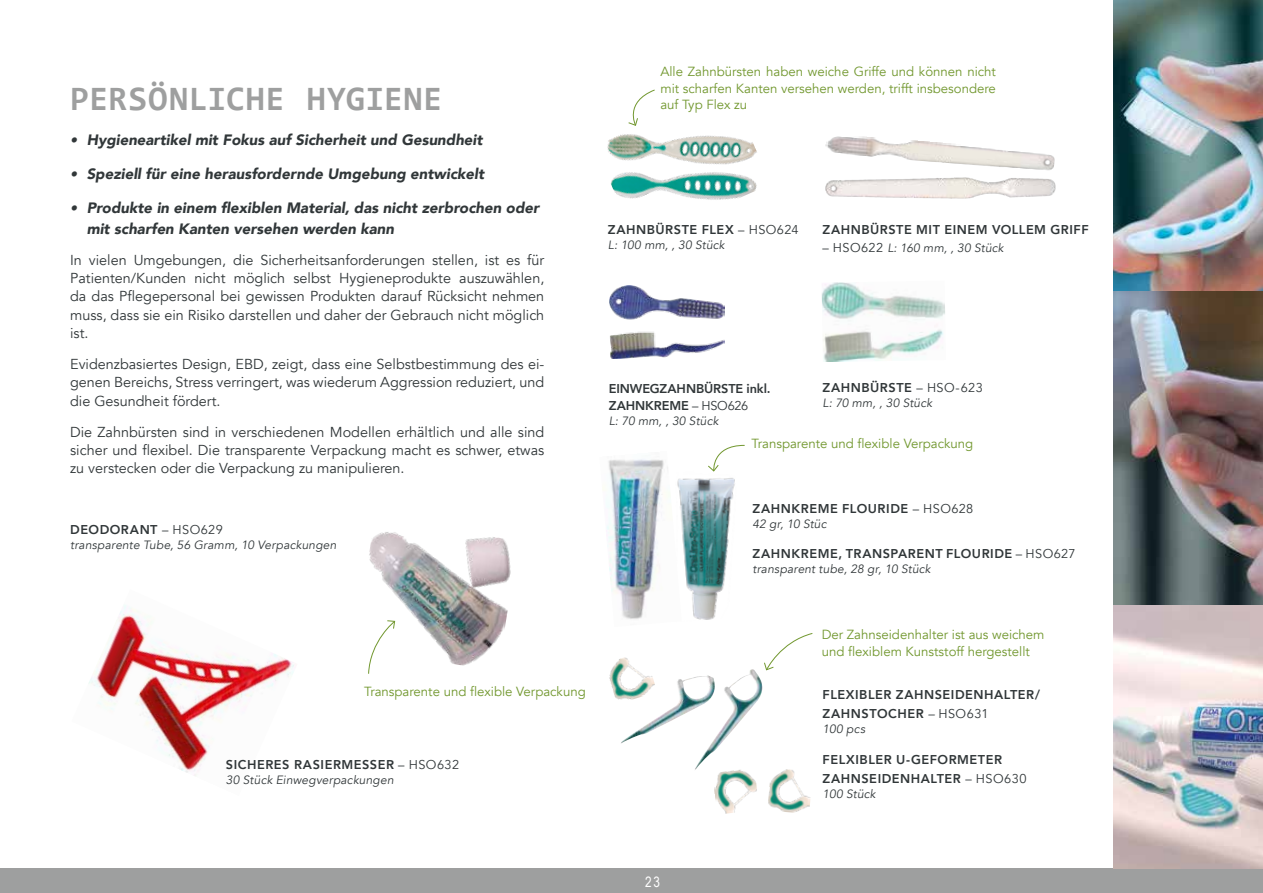
<style>
.page{position:relative;width:1263px;height:893px;background:#fff}
.page>*{position:absolute;margin:0;border:0;box-sizing:border-box;transform-origin:0 0}
.t1{font:700 34.5px "Consolas";letter-spacing:.02em;color:#9e9f9f}
.t2{font:italic 900 15px/21px "Avenir";color:#313739}
.t3{font:14.4px/18.3px "Avenir";color:#313739;text-align:justify}
.t4{font:14.4px "Arial Narrow";color:#fff}
.t5{font:13.2px/16.6px "Avenir";color:#71972e;text-align:justify}
.t6{font:800 12.75px/18.9px "Avenir";letter-spacing:.04em;color:#313739}
.t7{font:800 12.75px/17.7px "Avenir";letter-spacing:-.01em;color:#313739}
.t8{font:italic 12px "Avenir";letter-spacing:.015em;color:#313739}
.s1{font-weight:800;font-size:14.4px}
.s2{font-weight:400}
.s3{font-style:normal;font-size:12.75px}
.s4{font-weight:400;font-style:italic}
</style>
<div class="page">
<img style="left:609px;top:286px;width:116px;height:72px">
<img style="left:821px;top:282px;width:124px;height:80px">
<img style="left:607px;top:134px;width:150px;height:66px">
<div style="left:0;top:868px;width:1263px;height:25px;background:#9e9f9f"></div>
<img style="left:682px;top:478px;width:53px;height:142px">
<img style="left:603px;top:459px;width:79px;height:160px">
<img style="left:695px;top:669px;width:67px;height:101px">
<img style="left:621px;top:675px;width:94px;height:69px">
<img style="left:768px;top:769px;width:43px;height:44px">
<img style="left:609px;top:657px;width:48px;height:47px">
<img style="left:712px;top:768px;width:47px;height:46px">
<img style="left:369px;top:532px;width:142px;height:134px">
<img style="left:88px;top:605px;width:206px;height:171px">
<img style="left:1113px;top:0;width:150px;height:291px">
<img style="left:1113px;top:291px;width:150px;height:314px">
<img style="left:1113px;top:605px;width:150px;height:263px">
<img style="left:825px;top:178px;width:230px;height:21px">
<img style="left:825px;top:136px;width:230px;height:35px">
<svg style="left:764px;top:633px;width:49px;height:38px"></svg>
<svg style="left:708px;top:444px;width:37px;height:28px"></svg>
<svg style="left:628px;top:89px;width:27px;height:37px"></svg>
<svg style="left:368px;top:620px;width:28px;height:54px"></svg>
<h1 class="t1" style="left:70px;top:77px;width:374px">PERSÖNLICHE HYGIENE</h1>
<p class="t2" style="left:70px;top:129px;width:414px"><span class="s1">•</span> Hygieneartikel mit Fokus auf Sicherheit und Gesundheit</p>
<p class="t2" style="left:70px;top:163px;width:416px"><span class="s1">•</span> Speziell für eine herausfordernde Umgebung entwickelt</p>
<p class="t2" style="left:87px;top:197px;width:454px;text-indent:-16px"><span class="s1">•</span> Produkte in einem flexiblen Material, das nicht zerbrochen oder mit scharfen Kanten versehen werden kann</p>
<p class="t3" style="left:70px;top:251px;width:476px">In vielen Umgebungen, die Sicherheitsanforderungen stellen, ist es für Patienten/Kunden nicht möglich selbst Hygieneprodukte auszuwählen, da das Pflegepersonal bei gewissen Produkten darauf Rücksicht nehmen muss, dass sie ein Risiko darstellen und daher der Gebrauch nicht möglich ist.</p>
<p class="t3" style="left:70px;top:355px;width:476px">Evidenzbasiertes Design, EBD, zeigt, dass eine Selbstbestimmung des ei&shy;genen Bereichs, Stress verringert, was wiederum Aggression reduziert, und die Gesundheit fördert.</p>
<p class="t3" style="left:70px;top:423px;width:476px">Die Zahnbürsten sind in verschiedenen Modellen erhältlich und alle sind sicher und flexibel. Die transparente Verpackung macht es schwer, etwas zu verstecken oder die Verpackung zu manipulieren.</p>
<p class="t6" style="left:70px;top:520px;width:154px">DEODORANT <span class="s2">– HSO629</span></p>
<p class="t8" style="left:70px;top:538px;width:268px">transparente Tube, 56 Gramm, 10 Verpackungen</p>
<p class="t5" style="left:364px;top:684px;width:223px">Transparente und flexible Verpackung</p>
<p class="t6" style="left:226px;top:756px;width:235px">SICHERES RASIERMESSER <span class="s2">– HSO632</span></p>
<p class="t8" style="left:226px;top:773px;width:169px">30 Stück Einwegverpackungen</p>
<p class="t5" style="left:660px;top:63px;width:337px">Alle Zahnbürsten haben weiche Griffe und können nicht mit scharfen Kanten versehen werden, trifft insbesondere auf Typ Flex zu</p>
<p class="t6" style="left:608px;top:221px;width:192px">ZAHNBÜRSTE FLEX <span class="s2">– HSO624</span></p>
<p class="t8" style="left:608px;top:238px;width:118px">L: 100 mm, , 30 Stück</p>
<p class="t6" style="left:822px;top:220px;width:268px">ZAHNBÜRSTE MIT EINEM VOLLEM GRIFF</p>
<p class="t8" style="left:822px;top:241px;width:183px"><span class="s3">– HSO622</span> L: 160 mm, , 30 Stück</p>
<p class="t7" style="left:609px;top:379px;width:163px">EINWEGZAHNBÜRSTE inkl.<br>ZAHNKREME <span class="s2">– HSO626</span></p>
<p class="t8" style="left:609px;top:414px;width:111px">L: 70 mm, , 30 Stück</p>
<p class="t6" style="left:822px;top:378px;width:162px">ZAHNBÜRSTE <span class="s2">– HSO-623</span></p>
<p class="t8" style="left:822px;top:396px;width:111px">L: 70 mm, , 30 Stück</p>
<p class="t5" style="left:751px;top:436px;width:223px">Transparente und flexible Verpackung</p>
<p class="t6" style="left:752px;top:499px;width:222px">ZAHNKREME FLOURIDE <span class="s2">– HSO628</span></p>
<p class="t8" style="left:752px;top:517px;width:76px">42 gr, 10 Stüc</p>
<p class="t6" style="left:752px;top:544px;width:325px">ZAHNKREME, TRANSPARENT FLOURIDE <span class="s2">– HSO627</span></p>
<p class="t8" style="left:752px;top:562px;width:180px">transparent tube, 28 gr, 10 Stück</p>
<p class="t5" style="left:822px;top:627px;width:224px">Der Zahnseidenhalter ist aus weichem und flexiblem Kunststoff hergestellt</p>
<p class="t6" style="left:823px;top:685px;width:219px">FLEXIBLER ZAHNSEIDENHALTER/<br>ZAHNSTOCHER <span class="s4">–</span> <span class="s2">HSO631</span></p>
<p class="t8" style="left:823px;top:722px;width:44px">100 pcs</p>
<p class="t6" style="left:823px;top:750px;width:205px">FELXIBLER U-GEFORMETER<br>ZAHNSEIDENHALTER <span class="s2">– HSO630</span></p>
<p class="t8" style="left:823px;top:786px;width:55px">100 Stück</p>
<p class="t4" style="left:645px;top:871px;width:16px">23</p>
</div>
